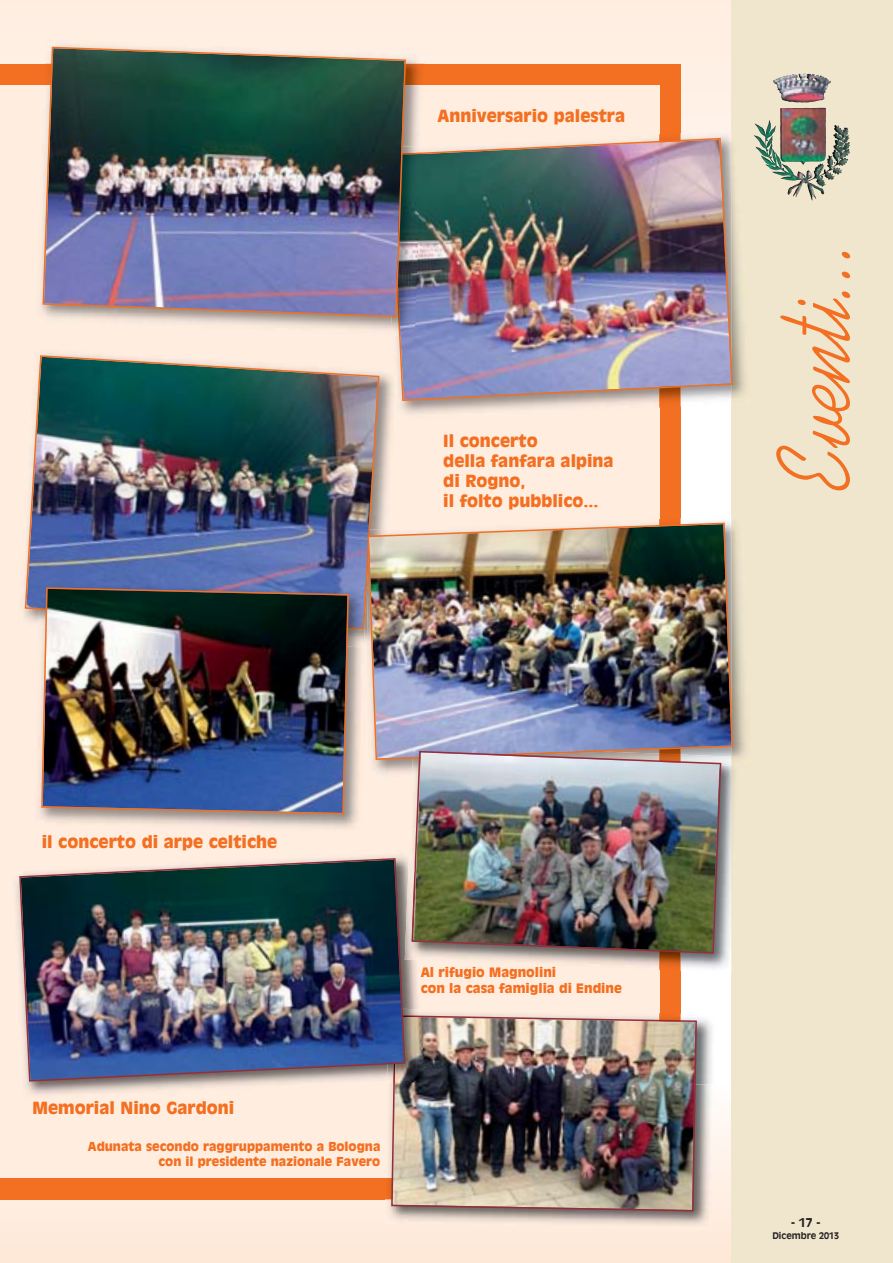
<style>
.page{position:relative;width:893px;height:1263px;background:#fff}
.page>*{position:absolute;margin:0;border:0;box-sizing:border-box;transform-origin:0 0}
.t1{font:105px "Kaufmann";color:#f36f21;scale:.85 1}
.t2{font:900 16.5px/19.8px "Antique Olive LT";color:#f36f21}
.t3{font:900 12.9px/15.5px "Antique Olive LT";color:#f36f21}
.t4{font:900 12.15px/14.5px "Antique Olive LT";color:#f36f21;text-align:right}
.t5{font:700 12px "Antique Olive LT";color:#231f20}
.t6{font:700 9px "Antique Olive LT";color:#231f20}
</style>
<div class="page">
<div style="left:0;top:0;width:731px;height:412px;background:#ffeee2"></div>
<div style="left:0;top:1084px;width:731px;height:179px;background:#feeadb"></div>
<div style="left:731px;top:0;width:162px;height:1263px;background:#f0e6cd"></div>
<img style="left:773px;top:73px;width:58px;height:92px">
<div style="left:0;top:64px;width:680px;height:1135px;background:#f36f21"></div>
<div style="left:0;top:85px;width:659px;height:1093px;background:#ffeddf"></div>
<img style="left:380px;top:373px;width:11px;height:146px">
<img style="left:24px;top:354px;width:356px;height:268px">
<img style="left:734px;top:526px;width:12px;height:232px">
<img style="left:366px;top:519px;width:45px;height:256px">
<img style="left:360px;top:530px;width:7px;height:57px">
<img style="left:367px;top:522px;width:367px;height:239px">
<img style="left:39px;top:648px;width:322px;height:180px">
<img style="left:350px;top:629px;width:14px;height:19px">
<img style="left:39px;top:580px;width:325px;height:48px">
<img style="left:364px;top:587px;width:4px;height:94px">
<img style="left:364px;top:587px;width:3px;height:42px">
<img style="left:363px;top:587px;width:2px;height:26px">
<img style="left:40px;top:586px;width:310px;height:229px">
<img style="left:680px;top:131px;width:51px;height:275px">
<img style="left:734px;top:201px;width:11px;height:197px">
<img style="left:389px;top:137px;width:345px;height:265px">
<img style="left:61px;top:45px;width:364px;height:40px">
<img style="left:40px;top:85px;width:384px;height:251px">
<img style="left:383px;top:146px;width:39px;height:190px">
<img style="left:392px;top:154px;width:29px;height:183px">
<img style="left:42px;top:46px;width:365px;height:272px">
<img style="left:680px;top:766px;width:54px;height:207px">
<img style="left:409px;top:767px;width:271px;height:204px">
<img style="left:722px;top:754px;width:9px;height:14px">
<svg style="left:731px;top:757px;width:9px;height:4px"></svg>
<img style="left:413px;top:744px;width:174px;height:6px">
<img style="left:411px;top:750px;width:311px;height:204px">
<img style="left:698px;top:1018px;width:14px;height:66px">
<img style="left:385px;top:1084px;width:329px;height:141px">
<img style="left:386px;top:1013px;width:59px;height:165px">
<img style="left:390px;top:1014px;width:308px;height:198px">
<img style="left:15px;top:851px;width:406px;height:250px">
<img style="left:405px;top:851px;width:14px;height:109px">
<img style="left:411px;top:870px;width:7px;height:72px">
<img style="left:413px;top:891px;width:5px;height:49px">
<img style="left:387px;top:1008px;width:34px;height:75px">
<img style="left:393px;top:1015px;width:28px;height:68px">
<img style="left:395px;top:1017px;width:29px;height:66px">
<img style="left:18px;top:857px;width:388px;height:225px">
<p class="t2" style="left:437px;top:106px;width:189px">Anniversario palestra</p>
<p class="t2" style="left:443px;top:432px;width:172px">Il concerto<br>della fanfara alpina di Rogno,<br>il folto pubblico...</p>
<p class="t2" style="left:42px;top:832px;width:237px">il concerto di arpe celtiche</p>
<p class="t3" style="left:421px;top:965px;width:203px">Al rifugio Magnolini<br>con la casa famiglia di Endine</p>
<p class="t2" style="left:33px;top:1098px;width:203px">Memorial Nino Gardoni</p>
<p class="t4" style="left:88px;top:1139px;width:294px">Adunata secondo raggruppamento a Bologna con il presidente nazionale Favero</p>
<h1 class="t1" style="left:774px;top:488px;width:295px;rotate:-90deg">Eventi...</h1>
<p class="t5" style="left:791px;top:1216px;width:31px">- 17 -</p>
<p class="t6" style="left:772px;top:1230px;width:68px">Dicembre 2013</p>
</div>
